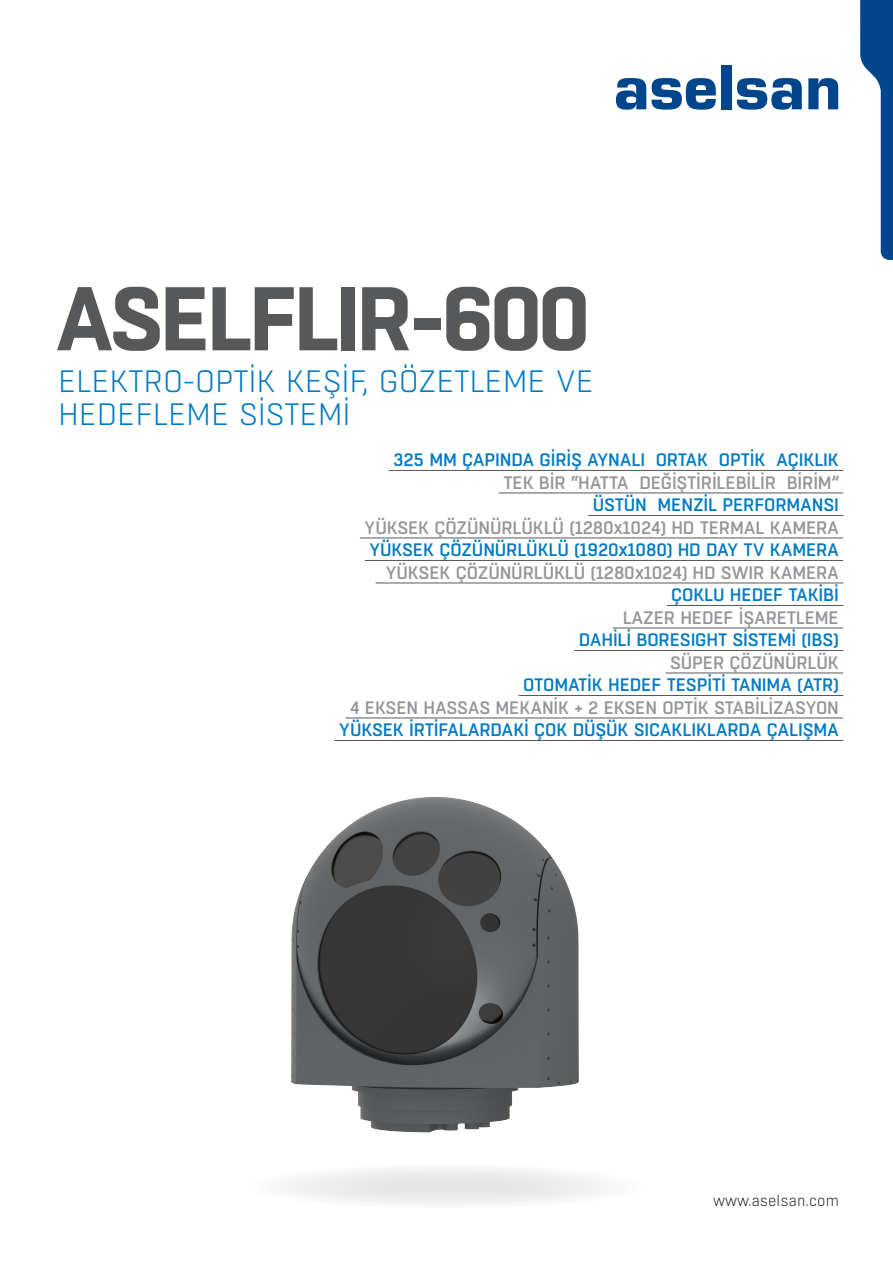
<style>
.page{position:relative;width:893px;height:1263px;background:#fff}
.page>*{position:absolute;margin:0;border:0;box-sizing:border-box;transform-origin:0 0}
.t1{font:700 90px "Boxed";letter-spacing:-.04em;color:#57585a}
.t2{font:300 30.9px/32.8px "Boxed";letter-spacing:-.005em;color:#007ac2}
.t3{font:500 18px "Boxed";letter-spacing:-.01em;color:#007ac2}
.t4{font:500 18px "Boxed";letter-spacing:-.01em;color:#939598}
.t5{font:300 15px "Boxed";color:#231f20}
</style>
<div class="page">
<svg style="left:616px;top:78px;width:100px;height:32px"></svg>
<div style="left:721px;top:65px;width:10px;height:44px;background:#01468c"></div>
<svg style="left:737px;top:78px;width:65px;height:32px"></svg>
<svg style="left:808px;top:78px;width:30px;height:31px"></svg>
<svg style="left:860px;top:0;width:33px;height:260px"></svg>
<img style="left:291px;top:797px;width:288px;height:336px">
<div style="left:243px;top:1164px;width:406px;height:45px;background:linear-gradient(to right,#f2f2f2,#f2f2f2);border-radius:50%"></div>
<hr style="left:389px;top:470px;width:454px;height:1px;background:#57585a">
<hr style="left:499px;top:493px;width:344px;height:1px;background:#57585a">
<hr style="left:588px;top:515px;width:255px;height:1px;background:#57585a">
<hr style="left:360px;top:538px;width:483px;height:1px;background:#57585a">
<hr style="left:365px;top:560px;width:478px;height:1px;background:#57585a">
<hr style="left:376px;top:583px;width:467px;height:1px;background:#57585a">
<hr style="left:667px;top:605px;width:176px;height:1px;background:#57585a">
<hr style="left:613px;top:628px;width:230px;height:1px;background:#57585a">
<hr style="left:574px;top:650px;width:269px;height:1px;background:#57585a">
<hr style="left:666px;top:673px;width:177px;height:1px;background:#57585a">
<hr style="left:519px;top:695px;width:324px;height:1px;background:#57585a">
<hr style="left:346px;top:718px;width:497px;height:1px;background:#57585a">
<hr style="left:334px;top:740px;width:509px;height:1px;background:#57585a">
<p class="t1" style="left:55px;top:258px;width:537px">ASELFLIR-600</p>
<p class="t2" style="left:58px;top:365px;width:537px">ELEKTRO-OPTİK KEŞİF, GÖZETLEME VE<br>HEDEFLEME SİSTEMİ</p>
<p class="t3" style="left:393px;top:449px;width:447px">325 MM ÇAPINDA GİRİŞ AYNALI ORTAK OPTİK AÇIKLIK</p>
<p class="t4" style="left:503px;top:471px;width:337px">TEK BİR “HATTA DEĞİŞTİRİLEBİLİR BİRİM”</p>
<p class="t3" style="left:593px;top:494px;width:248px">ÜSTÜN MENZİL PERFORMANSI</p>
<p class="t4" style="left:364px;top:516px;width:476px">YÜKSEK ÇÖZÜNÜRLÜKLÜ (1280x1024) HD TERMAL KAMERA</p>
<p class="t3" style="left:369px;top:539px;width:471px">YÜKSEK ÇÖZÜNÜRLÜKLÜ (1920x1080) HD DAY TV KAMERA</p>
<p class="t4" style="left:385px;top:561px;width:455px">YÜKSEK ÇÖZÜNÜRLÜKLÜ (1280x1024) HD SWIR KAMERA</p>
<p class="t3" style="left:671px;top:584px;width:169px">ÇOKLU HEDEF TAKİBİ</p>
<p class="t4" style="left:623px;top:606px;width:218px">LAZER HEDEF İŞARETLEME</p>
<p class="t3" style="left:579px;top:629px;width:262px">DAHİLİ BORESIGHT SİSTEMİ (IBS)</p>
<p class="t4" style="left:670px;top:651px;width:170px">SÜPER ÇÖZÜNÜRLÜK</p>
<p class="t3" style="left:523px;top:674px;width:317px">OTOMATİK HEDEF TESPİTİ TANIMA (ATR)</p>
<p class="t4" style="left:350px;top:696px;width:490px">4 EKSEN HASSAS MEKANİK + 2 EKSEN OPTİK STABİLİZASYON</p>
<p class="t3" style="left:339px;top:719px;width:502px">YÜKSEK İRTİFALARDAKİ ÇOK DÜŞÜK SICAKLIKLARDA ÇALIŞMA</p>
<p class="t5" style="left:713px;top:1191px;width:127px">www.aselsan.com</p>
</div>
